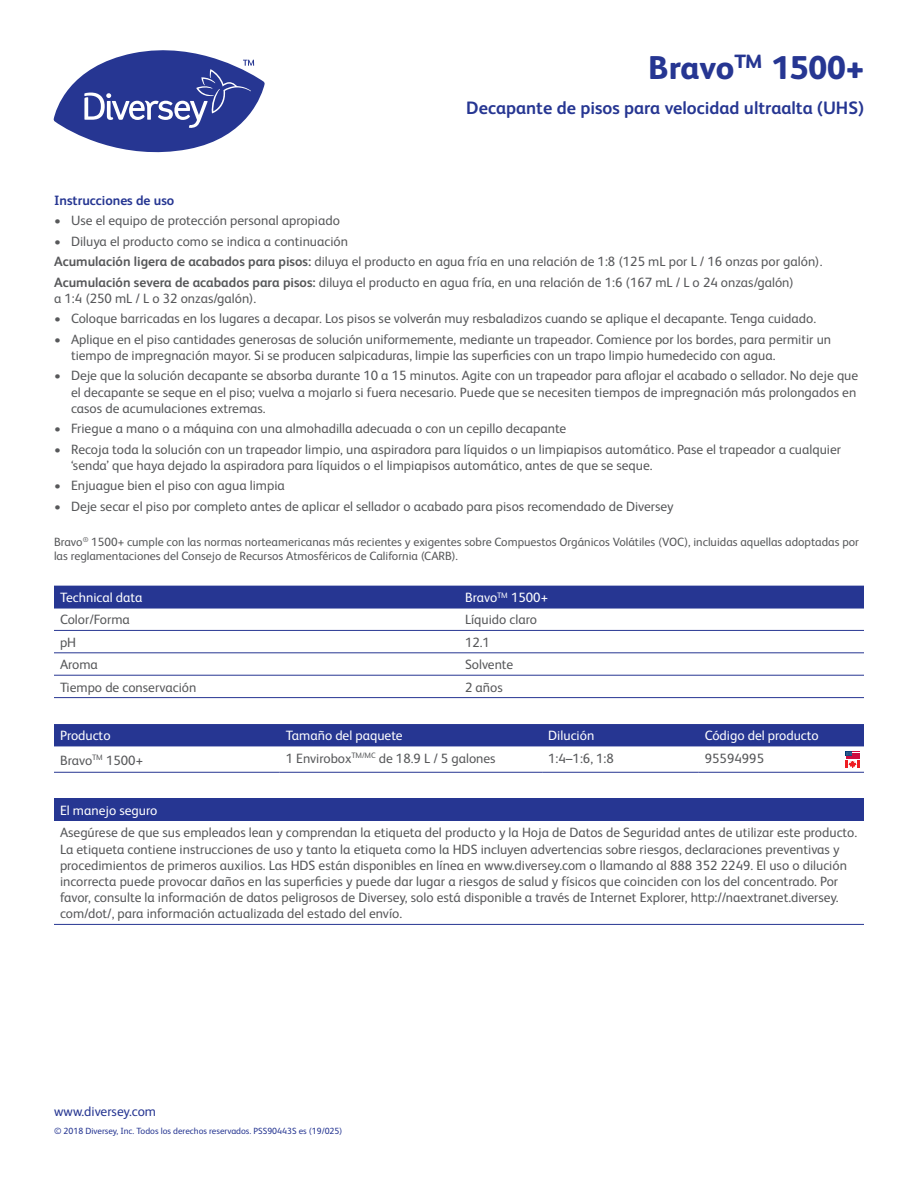
<style>
.page{position:relative;width:918px;height:1188px;background:#fff}
.page>*{position:absolute;margin:0;border:0;box-sizing:border-box;transform-origin:0 0}
.t1{font:800 33px "FS Albert Pro";color:#263692}
.t2{font:700 18px "FS Albert Pro";color:#263692}
.t3{font:13.5px/16.2px "FS Albert Pro";color:#57585a}
.t4{font:13.5px "FS Albert Pro";color:#fff}
.t5{font:700 13.5px "FS Albert Pro";color:#263692}
.t6{font:13.5px "FS Albert Pro";color:#263692}
.t7{font:12px/14.4px "FS Albert Pro";color:#57585a}
.t8{font:9px "FS Albert Pro";color:#263692}
.s1{font-weight:700}
</style>
<div class="page">
<div style="left:54px;top:586px;width:810px;height:22px;background:#263692"></div>
<hr style="left:54px;top:652px;width:405px;height:1px;background:#263692">
<hr style="left:459px;top:652px;width:405px;height:1px;background:#263692">
<hr style="left:54px;top:630px;width:405px;height:1px;background:#263692">
<hr style="left:459px;top:630px;width:405px;height:1px;background:#263692">
<hr style="left:54px;top:675px;width:405px;height:1px;background:#263692">
<hr style="left:54px;top:697px;width:405px;height:1px;background:#263692">
<hr style="left:459px;top:675px;width:405px;height:1px;background:#263692">
<hr style="left:459px;top:697px;width:405px;height:1px;background:#263692">
<hr style="left:54px;top:608px;width:405px;height:1px;background:#263692">
<hr style="left:459px;top:608px;width:405px;height:1px;background:#263692">
<div style="left:54px;top:724px;width:810px;height:22px;background:#263692"></div>
<hr style="left:54px;top:772px;width:226px;height:1px;background:#263692">
<hr style="left:280px;top:772px;width:262px;height:1px;background:#263692">
<hr style="left:542px;top:772px;width:157px;height:1px;background:#263692">
<hr style="left:699px;top:772px;width:165px;height:1px;background:#263692">
<div style="left:54px;top:799px;width:810px;height:22px;background:#263692"></div>
<hr style="left:54px;top:924px;width:810px;height:1px;background:#263692">
<svg style="left:846px;top:752px;width:13px;height:16px"></svg>
<svg style="left:53px;top:50px;width:212px;height:103px"></svg>
<h1 class="t1" style="left:648px;top:42px;width:217px">Bravo<sup>TM</sup> 1500+</h1>
<h2 class="t2" style="left:466px;top:96px;width:399px">Decapante de pisos para velocidad ultraalta (UHS)</h2>
<p class="t5" style="left:54px;top:191px;width:122px">Instrucciones de uso</p>
<p class="t3" style="left:54px;top:212px;width:287px">• Use el equipo de protección personal apropiado</p>
<p class="t3" style="left:54px;top:230px;width:770px;line-height:20.4px">• Diluya el producto como se indica a continuación<br><span class="s1">Acumulación ligera de acabados para pisos:</span> diluya el producto en agua fría en una relación de 1:8 (125 mL por L / 16 onzas por galón).<br><span class="s1">Acumulación severa de acabados para pisos:</span> diluya el producto en agua fría, en una relación de 1:6 (167 mL / L o 24 onzas/galón)</p>
<p class="t3" style="left:54px;top:289px;width:204px">a 1:4 (250 mL / L o 32 onzas/galón).</p>
<p class="t3" style="left:54px;top:310px;width:764px">• Coloque barricadas en los lugares a decapar. Los pisos se volverán muy resbaladizos cuando se aplique el decapante. Tenga cuidado.</p>
<p class="t3" style="left:71px;top:330px;width:762px;text-indent:-17px">• Aplique en el piso cantidades generosas de solución uniformemente, mediante un trapeador. Comience por los bordes, para permitir un tiempo de impregnación mayor. Si se producen salpicaduras, limpie las superficies con un trapo limpio humedecido con agua.</p>
<p class="t3" style="left:71px;top:367px;width:789px;text-indent:-17px">• Deje que la solución decapante se absorba durante 10 a 15 minutos. Agite con un trapeador para aflojar el acabado o sellador. No deje que el decapante se seque en el piso; vuelva a mojarlo si fuera necesario. Puede que se necesiten tiempos de impregnación más prolongados en casos de acumulaciones extremas.</p>
<p class="t3" style="left:54px;top:419px;width:514px">• Friegue a mano o a máquina con una almohadilla adecuada o con un cepillo decapante</p>
<p class="t3" style="left:71px;top:440px;width:772px;text-indent:-17px">• Recoja toda la solución con un trapeador limpio, una aspiradora para líquidos o un limpiapisos automático. Pase el trapeador a cualquier ‘senda’ que haya dejado la aspiradora para líquidos o el limpiapisos automático, antes de que se seque.</p>
<p class="t3" style="left:54px;top:477px;width:232px">• Enjuague bien el piso con agua limpia</p>
<p class="t3" style="left:54px;top:497px;width:621px">• Deje secar el piso por completo antes de aplicar el sellador o acabado para pisos recomendado de Diversey</p>
<p class="t7" style="left:54px;top:533px;width:807px">Bravo<sup>®</sup> 1500+ cumple con las normas norteamericanas más recientes y exigentes sobre Compuestos Orgánicos Volátiles (VOC), incluidas aquellas adoptadas por las reglamentaciones del Consejo de Recursos Atmosféricos de California (CARB).</p>
<p class="t4" style="left:60px;top:588px;width:84px">Technical data</p>
<p class="t4" style="left:465px;top:588px;width:85px">Bravo<sup>TM</sup> 1500+</p>
<p class="t3" style="left:60px;top:611px;width:71px">Color/Forma</p>
<p class="t3" style="left:465px;top:611px;width:74px">Líquido claro</p>
<p class="t3" style="left:60px;top:633px;width:18px">pH</p>
<p class="t3" style="left:465px;top:633px;width:27px">12.1</p>
<p class="t3" style="left:60px;top:655px;width:39px">Aroma</p>
<p class="t3" style="left:465px;top:655px;width:50px">Solvente</p>
<p class="t3" style="left:60px;top:678px;width:138px">Tiempo de conservación</p>
<p class="t3" style="left:465px;top:678px;width:39px">2 años</p>
<p class="t4" style="left:60px;top:726px;width:52px">Producto</p>
<p class="t4" style="left:286px;top:726px;width:118px">Tamaño del paquete</p>
<p class="t4" style="left:548px;top:726px;width:48px">Dilución</p>
<p class="t4" style="left:705px;top:726px;width:115px">Código del producto</p>
<p class="t3" style="left:60px;top:751px;width:85px">Bravo<sup>TM</sup> 1500+</p>
<p class="t3" style="left:286px;top:749px;width:211px">1 Envirobox<sup>TM/MC</sup> de 18.9 L / 5 galones</p>
<p class="t3" style="left:548px;top:749px;width:67px">1:4–1:6, 1:8</p>
<p class="t3" style="left:705px;top:749px;width:61px">95594995</p>
<p class="t4" style="left:60px;top:801px;width:99px">El manejo seguro</p>
<p class="t3" style="left:60px;top:824px;width:799px">Asegúrese de que sus empleados lean y comprendan la etiqueta del producto y la Hoja de Datos de Seguridad antes de utilizar este producto.<br>La etiqueta contiene instrucciones de uso y tanto la etiqueta como la HDS incluyen advertencias sobre riesgos, declaraciones preventivas y procedimientos de primeros auxilios. Las HDS están disponibles en línea en www.diversey.com o llamando al 888 352 2249. El uso o dilución incorrecta puede provocar daños en las superficies y puede dar lugar a riesgos de salud y físicos que coinciden con los del concentrado. Por favor, consulte la información de datos peligrosos de Diversey, solo está disponible a través de Internet Explorer, http://naextranet.diversey. com/dot/, para información actualizada del estado del envío.</p>
<p class="t6" style="left:54px;top:1102px;width:104px">www.diversey.com</p>
<p class="t8" style="left:54px;top:1125px;width:290px">© 2018 Diversey, Inc. Todos los derechos reservados. PSS90443S es (19/025)</p>
</div>
